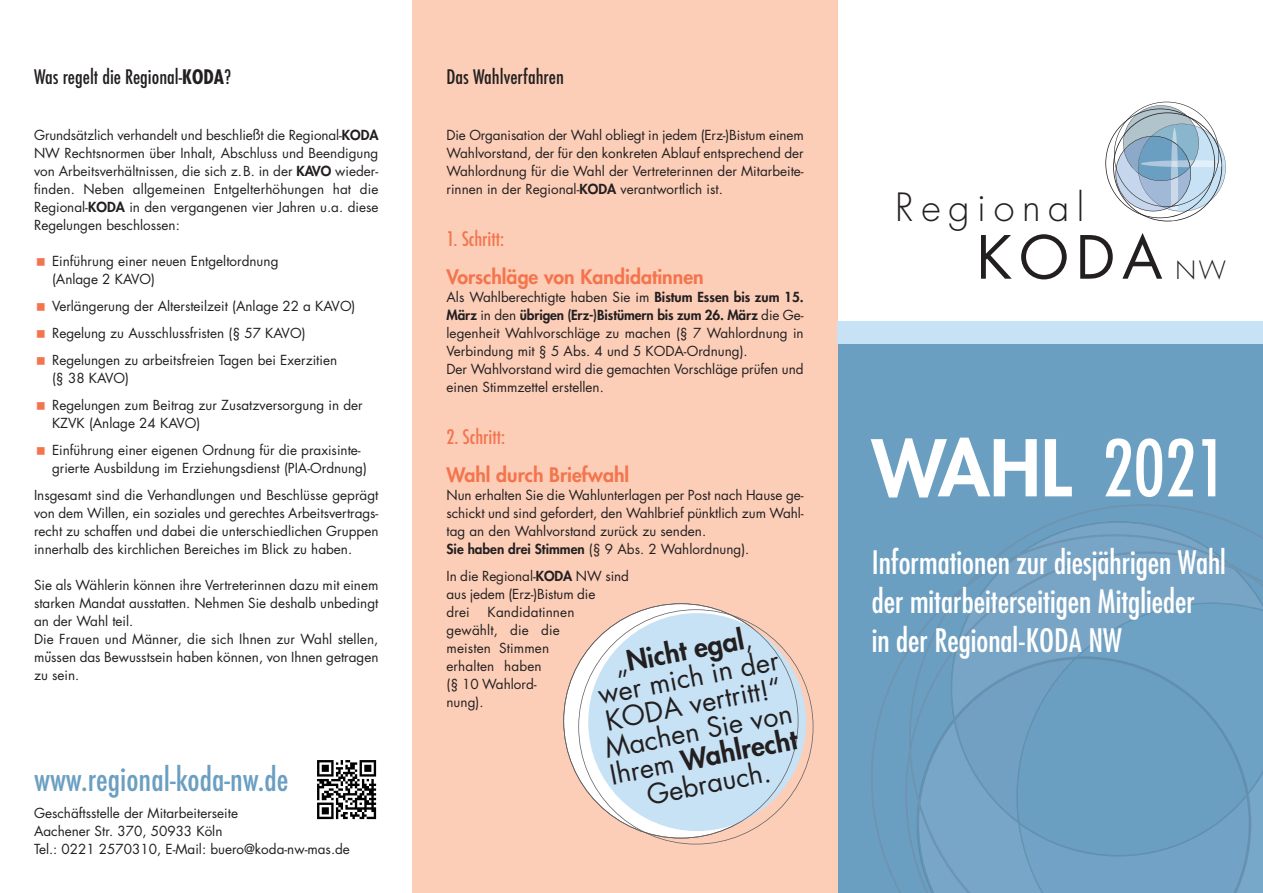
<style>
.page{position:relative;width:1263px;height:893px;background:#fff}
.page>*{position:absolute;margin:0;border:0;box-sizing:border-box;transform-origin:0 0}
.t1{font:800 75.9px "Futura Std";color:#fff}
.t2{font:57.9px "Futura Std";color:#231f20}
.t3{font:300 37.95px "Futura Std";letter-spacing:.2em;color:#231f20}
.t4{font:condensed 31.5px/39px "Futura Std";color:#fff}
.t5{font:500 condensed 31.5px "Futura";color:#6b9fc2}
.t6{font:27px/27px "Futura Std";color:#231f20;text-align:center}
.t7{font:300 24.45px "Futura Std";color:#231f20}
.t8{font:800 19.5px "Futura Std";color:#f3754e}
.t9{font:500 condensed 19.5px "Futura";color:#231f20}
.t10{font:500 condensed 19.5px "Futura";color:#f3754e}
.t11{font:13.5px/18px "Futura Std";color:#231f20}
.s1{font-family:"Futura Std";font-weight:700}
.s2{font-weight:800}
.s3{font-family:"Menlo";font-weight:700;font-style:italic}
.s4{font-weight:400;font-stretch:condensed}
</style>
<div class="page">
<div style="left:838px;top:343px;width:425px;height:550px;background:#6b9fc2"></div>
<svg style="left:1029px;top:522px;width:227px;height:12px"></svg>
<svg style="left:871px;top:534px;width:392px;height:359px"></svg>
<div style="left:412px;top:0;width:426px;height:893px;background:#fcceb8"></div>
<svg style="left:1105px;top:102px;width:121px;height:119px"></svg>
<div style="left:838px;top:321px;width:425px;height:22px;background:#c7e2f5"></div>
<div style="left:564px;top:604px;width:234px;height:234px;background:#fff;border-radius:50%"></div>
<div style="left:588px;top:613px;width:218px;height:218px;background:#c7e2f5;border-radius:50%"></div>
<svg style="left:317px;top:760px;width:60px;height:60px"></svg>
<svg style="left:317px;top:760px;width:59px;height:59px"></svg>
<h3 class="t9" style="left:34px;top:66px;width:199px">Was regelt die Regional-<span class="s1">KODA</span>?</h3>
<h3 class="t9" style="left:446px;top:66px;width:119px">Das Wahlverfahren</h3>
<p class="t11" style="left:34px;top:127px;width:346px;text-align:justify">Grundsätzlich verhandelt und beschließt die Regional-<span class="s2">KODa </span>NW Rechtsnormen über Inhalt, Abschluss und Beendigung von Arbeitsverhältnissen, die sich z.B. in der <span class="s2">KaVO</span> wieder&shy;finden. Neben allgemeinen Entgelterhöhungen hat die Regional-<span class="s2">KODa</span> in den vergangenen vier Jahren u.a. diese Regelungen beschlossen:</p>
<p class="t11" style="left:52px;top:253px;width:228px">Einführung einer neuen Entgeltordnung (Anlage 2 KAVO)</p>
<p class="t11" style="left:52px;top:293px;width:305px;line-height:27px">Verlängerung der Altersteilzeit (Anlage 22 a KAVO)<br>Regelung zu Ausschlussfristen (§ 57 KAVO)<br>Regelungen zu arbeitsfreien Tagen bei Exerzitien</p>
<p class="t11" style="left:52px;top:365px;width:312px;line-height:27px">(§ 38 KAVO)<br>Regelungen zum Beitrag zur Zusatzversorgung in der</p>
<p class="t11" style="left:52px;top:410px;width:310px;line-height:27px">KZVK (Anlage 24 KAVO)<br>Einführung einer eigenen Ordnung für die praxisinte-</p>
<p class="t11" style="left:34px;top:455px;width:346px;line-height:27px;text-align:center">grierte Ausbildung im Erziehungsdienst (PIA-Ordnung)<br>Insgesamt sind die Verhandlungen und Beschlüsse geprägt</p>
<p class="t11" style="left:34px;top:505px;width:346px;text-align:justify">von dem Willen, ein soziales und gerechtes Arbeitsvertrags&shy;recht zu schaffen und dabei die unterschiedlichen Gruppen innerhalb des kirchlichen Bereiches im Blick zu haben.</p>
<p class="t11" style="left:34px;top:577px;width:346px">Sie als Wählerin können ihre Vertreterinnen dazu mit einem starken Mandat ausstatten. Nehmen Sie deshalb unbedingt an der Wahl teil.<br>Die Frauen und Männer, die sich Ihnen zur Wahl stellen, m<span class="s3">̈</span>ussen das Bewusstsein haben können, von Ihnen getragen zu sein.</p>
<p class="t11" style="left:446px;top:127px;width:359px;text-align:justify">Die Organisation der Wahl obliegt in jedem (Erz-)Bistum einem Wahlvorstand, der für den konkreten Ablauf entsprechend der Wahlordnung für die Wahl der Vertreterinnen der Mitarbeite&shy;rinnen in der Regional-<span class="s2">KODa</span> verantwortlich ist.</p>
<h3 class="t10" style="left:446px;top:228px;width:59px">1. Schritt:</h3>
<h3 class="t8" style="left:446px;top:267px;width:259px">Vorschläge von Kandidatinnen</h3>
<p class="t11" style="left:446px;top:289px;width:359px">Als Wahlberechtigte haben Sie im <span class="s2">Bistum Essen bis zum 15.<br>März</span> in den <span class="s2">übrigen (Erz-)Bistümern bis zum 26. März</span> die Ge&shy;legenheit Wahlvorschläge zu machen (§ 7 Wahlordnung in Verbindung mit § 5 Abs. 4 und 5 KODA-Ordnung).<br>Der Wahlvorstand wird die gemachten Vorschläge prüfen und einen Stimmzettel erstellen.</p>
<h3 class="t10" style="left:446px;top:426px;width:60px">2. Schritt:</h3>
<h3 class="t8" style="left:446px;top:465px;width:184px">Wahl durch Briefwahl</h3>
<p class="t11" style="left:446px;top:487px;width:359px">Nun erhalten Sie die Wahlunterlagen per Post nach Hause ge&shy;schickt und sind gefordert, den Wahlbrief pünktlich zum Wahl&shy;tag an den Wahlvorstand zurück zu senden.<br><span class="s2">Sie haben drei Stimmen</span> (§ 9 Abs. 2 Wahlordnung).</p>
<p class="t11" style="left:446px;top:568px;width:184px">In die Regional-<span class="s2">KODa</span> NW sind aus jedem (Erz-)Bistum die<br>drei</p>
<p class="t11" style="left:446px;top:604px;width:129px;text-indent:41px">Kandidatinnen gewählt, die die meisten Stimmen erhalten haben<br>(§ 10 Wahlord&shy;nung).</p>
<h3 class="t6" style="left:588px;top:658px;width:192px;rotate:-11deg">„<span class="s2">Nicht egal</span>,<br>wer mich in der<br>KODA vertritt!“<br>Machen Sie von<br>Ihrem <span class="s2">Wahlrecht</span></h3>
<h3 class="t5" style="left:34px;top:761px;width:256px">www.regional-koda-nw.de</h3>
<h3 class="t6" style="left:645px;top:784px;width:127px;rotate:-11deg">Gebrauch.</h3>
<p class="t11" style="left:34px;top:805px;width:317px">Geschäftsstelle der Mitarbeiterseite<br>Aachener Str. 370, 50933 Köln<br>Tel.: 0221 2570310, E-Mail: buero@koda-nw-mas.de</p>
<h3 class="t3" style="left:895px;top:189px;width:191px">Regional</h3>
<h2 class="t2" style="left:976px;top:231px;width:187px">KODA</h2>
<h3 class="t7" style="left:1175px;top:259px;width:52px">NW</h3>
<h1 class="t1" style="left:872px;top:432px;width:357px">Wahl <span class="s4">2021</span></h1>
<h3 class="t4" style="left:872px;top:545px;width:356px">Informationen zur diesjährigen Wahl der mitarbeiterseitigen Mitglieder<br>in der Regional-KODA NW</h3>
</div>
